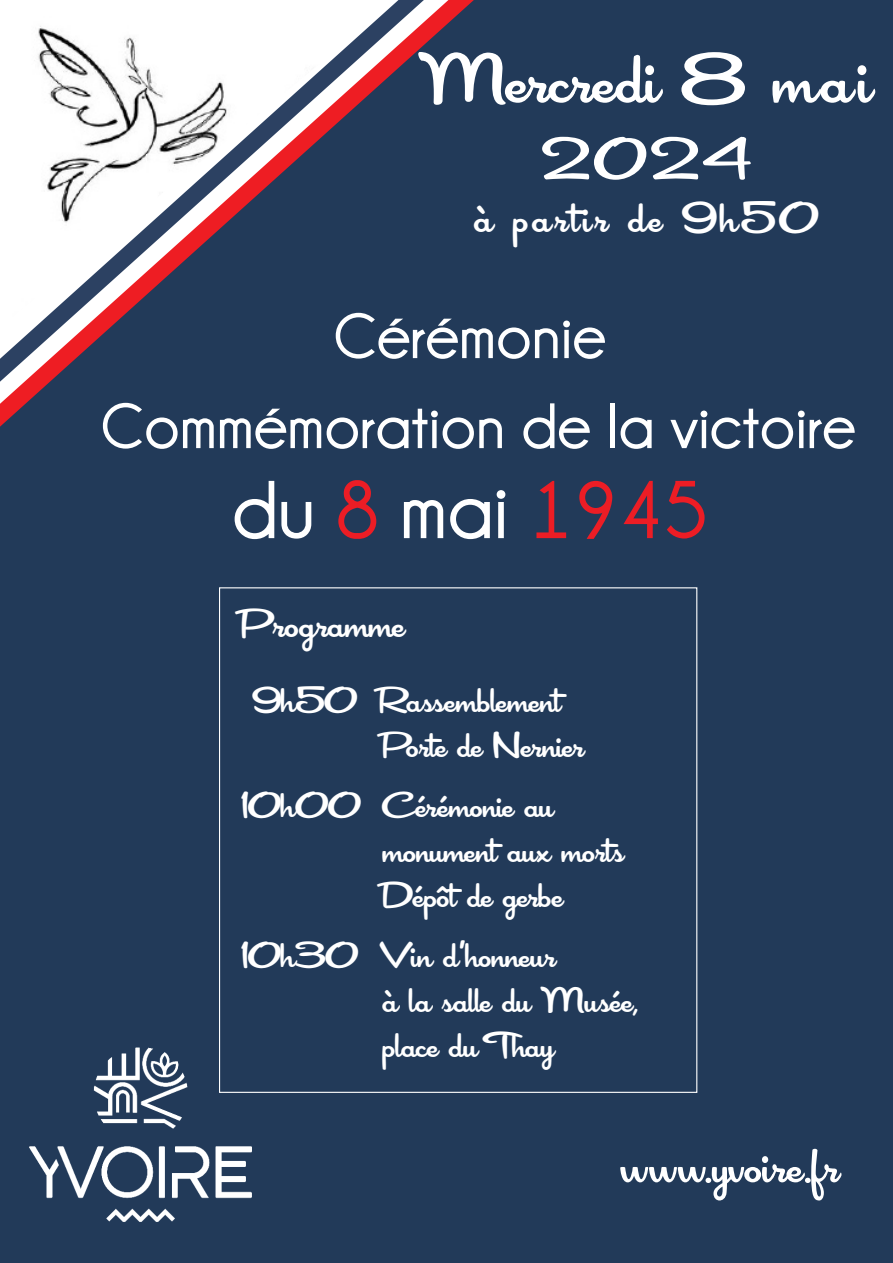
<style>
.page{position:relative;width:893px;height:1263px;background:#223a59}
.page>*{position:absolute;margin:0;border:0;box-sizing:border-box;transform-origin:0 0}
.t1{font:700 82.5px "Champagne&Limousines";color:#fff}
.t2{font:75px "Cocktail Shaker";color:#fff}
.t3{font:700 64.5px "Champagne&Limousines";color:#fff}
.t4{font:60px "Cocktail Shaker";color:#fff}
.t5{font:52.5px "Cocktail Shaker";color:#fff}
.t6{font:45px "Cocktail Shaker";letter-spacing:.08em;color:#fff}
.t7{font:42px "Cocktail Shaker";color:#fff}
.t8{font:37.5px "Cocktail Shaker";color:#fff}
.s1{color:#ec1d25}
</style>
<div class="page">
<img style="left:30px;top:1048px;width:222px;height:174px">
<svg style="left:0;top:0;width:474px;height:427px"></svg>
<svg style="left:0;top:0;width:424px;height:382px"></svg>
<p class="t2" style="left:421px;top:36px;width:452px">Mercredi 8 mai</p>
<p class="t4" style="left:542px;top:125px;width:210px">2024</p>
<p class="t6" style="left:474px;top:192px;width:346px">à partir de 9h50</p>
<p class="t3" style="left:333px;top:300px;width:274px">Cérémonie</p>
<p class="t3" style="left:101px;top:390px;width:757px">Commémoration de la victoire</p>
<p class="t1" style="left:232px;top:464px;width:478px">du <span class="s1">8</span> mai <span class="s1">1945</span></p>
<p class="t7" style="left:241px;top:600px;width:165px">Programme</p>
<p class="t8" style="left:252px;top:679px;width:310px">9h50 Rassemblement</p>
<p class="t8" style="left:383px;top:724px;width:203px">Porte de Nernier</p>
<p class="t8" style="left:241px;top:784px;width:314px">10h00 Cérémonie au</p>
<p class="t8" style="left:383px;top:829px;width:242px">monument aux morts</p>
<p class="t8" style="left:383px;top:874px;width:181px">Dépôt de gerbe</p>
<p class="t8" style="left:241px;top:934px;width:316px">10h30 V in d’honneur</p>
<p class="t8" style="left:383px;top:979px;width:257px">à la salle du Musée,</p>
<p class="t8" style="left:383px;top:1024px;width:173px">place du Thay</p>
<p class="t5" style="left:621px;top:1136px;width:219px">www.yvoire.fr</p>
</div>
